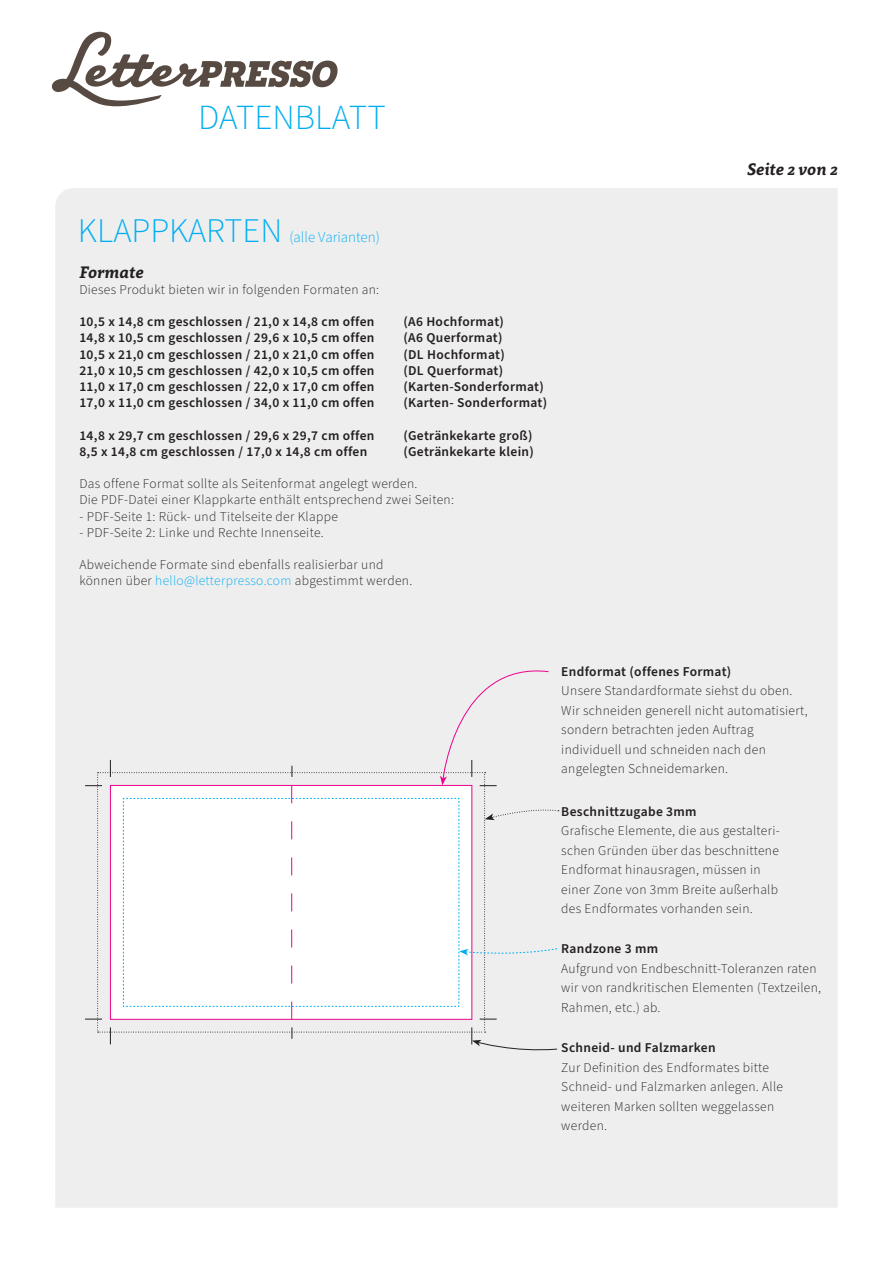
<style>
.page{position:relative;width:893px;height:1263px;background:#fff}
.page>*{position:absolute;margin:0;border:0;box-sizing:border-box;transform-origin:0 0}
.t1{font:300 35.25px "Source Sans Pro";color:#00aeef}
.t2{font:italic 700 16.5px "Clavo";color:#231f20}
.t3{font:300 15px "Source Sans Pro";color:#00aeef}
.t4{font:300 13.5px/19.5px "Source Sans Pro";letter-spacing:.025em;color:#231f20}
.t5{font:600 13.5px "Source Sans Pro";letter-spacing:.025em;color:#231f20}
.s1{font-size:34.5px}
.s2{color:#00aeef}
</style>
<div class="page">
<div style="left:55px;top:188px;width:783px;height:1020px;background:#eeeeef"></div>
<svg style="left:52px;top:32px;width:286px;height:74px"></svg>
<svg style="left:85px;top:661px;width:474px;height:391px"></svg>
<h1 class="t1" style="left:198px;top:94px;width:189px">DATENBLATT</h1>
<p class="t3" style="left:78px;top:227px;width:303px"><span class="s1">KLAPPKARTEN</span> (alle Varianten)</p>
<p class="t2" style="left:79px;top:260px;width:66px">Formate</p>
<p class="t4" style="left:79px;top:280px;width:301px">Dieses Produkt bieten wir in folgenden Formaten an:</p>
<p class="t5" style="left:79px;top:313px;width:297px">10,5 x 14,8 cm geschlossen / 21,0 x 14,8 cm offen</p>
<p class="t5" style="left:403px;top:313px;width:102px">(A6 Hochformat)</p>
<p class="t5" style="left:79px;top:329px;width:297px">14,8 x 10,5 cm geschlossen / 29,6 x 10,5 cm offen</p>
<p class="t5" style="left:403px;top:329px;width:101px">(A6 Querformat)</p>
<p class="t5" style="left:79px;top:345px;width:297px">10,5 x 21,0 cm geschlossen / 21,0 x 21,0 cm offen</p>
<p class="t5" style="left:403px;top:345px;width:103px">(DL Hochformat)</p>
<p class="t5" style="left:79px;top:361px;width:297px">21,0 x 10,5 cm geschlossen / 42,0 x 10,5 cm offen</p>
<p class="t5" style="left:403px;top:361px;width:101px">(DL Querformat)</p>
<p class="t5" style="left:79px;top:378px;width:297px">11,0 x 17,0 cm geschlossen / 22,0 x 17,0 cm offen</p>
<p class="t5" style="left:403px;top:378px;width:142px">(Karten-Sonderformat)</p>
<p class="t5" style="left:79px;top:394px;width:297px">17,0 x 11,0 cm geschlossen / 34,0 x 11,0 cm offen</p>
<p class="t5" style="left:403px;top:394px;width:145px">(Karten- Sonderformat)</p>
<p class="t5" style="left:79px;top:426px;width:297px">14,8 x 29,7 cm geschlossen / 29,6 x 29,7 cm offen</p>
<p class="t5" style="left:403px;top:426px;width:131px">(Getränkekarte groß)</p>
<p class="t5" style="left:79px;top:442px;width:289px">8,5 x 14,8 cm geschlossen / 17,0 x 14,8 cm offen</p>
<p class="t5" style="left:403px;top:442px;width:132px">(Getränkekarte klein)</p>
<p class="t4" style="left:79px;top:476px;width:376px;line-height:16.2px">Das offene Format sollte als Seitenformat angelegt werden.<br>Die PDF-Datei einer Klappkarte enthält entsprechend zwei Seiten:</p>
<p class="t4" style="left:79px;top:507px;width:260px">- PDF-Seite 1: Rück- und Titelseite der Klappe</p>
<p class="t4" style="left:79px;top:523px;width:246px">- PDF-Seite 2: Linke und Rechte Innenseite.</p>
<p class="t4" style="left:79px;top:557px;width:334px;line-height:16.2px">Abweichende Formate sind ebenfalls realisierbar und können über <span class="s2">hello@letterpresso.com</span> abgestimmt werden.</p>
<p class="t2" style="left:747px;top:158px;width:92px">Seite 2 von 2</p>
<p class="t5" style="left:561px;top:662px;width:172px">Endformat (offenes Format)</p>
<p class="t4" style="left:561px;top:681px;width:248px">Unsere Standardformate siehst du oben.<br>Wir schneiden generell nicht automatisiert, sondern betrachten jeden Auftrag individuell und schneiden nach den angelegten Schneidemarken.</p>
<p class="t5" style="left:561px;top:802px;width:137px">Beschnittzugabe 3mm</p>
<p class="t4" style="left:561px;top:821px;width:220px">Grafische Elemente, die aus gestalteri&shy;schen Gründen über das beschnittene Endformat hinausragen, müssen in einer Zone von 3mm Breite außerhalb des Endformates vorhanden sein.</p>
<p class="t5" style="left:561px;top:940px;width:99px">Randzone 3 mm</p>
<p class="t4" style="left:561px;top:959px;width:261px">Aufgrund von Endbeschnitt-Toleranzen raten wir von randkritischen Elementen (Textzeilen,<br>Rahmen, etc.) ab.</p>
<p class="t5" style="left:561px;top:1039px;width:156px">Schneid- und Falzmarken</p>
<p class="t4" style="left:561px;top:1058px;width:223px">Zur Definition des Endformates bitte<br>Schneid- und Falzmarken anlegen. Alle weiteren Marken sollten weggelassen werden.</p>
</div>
